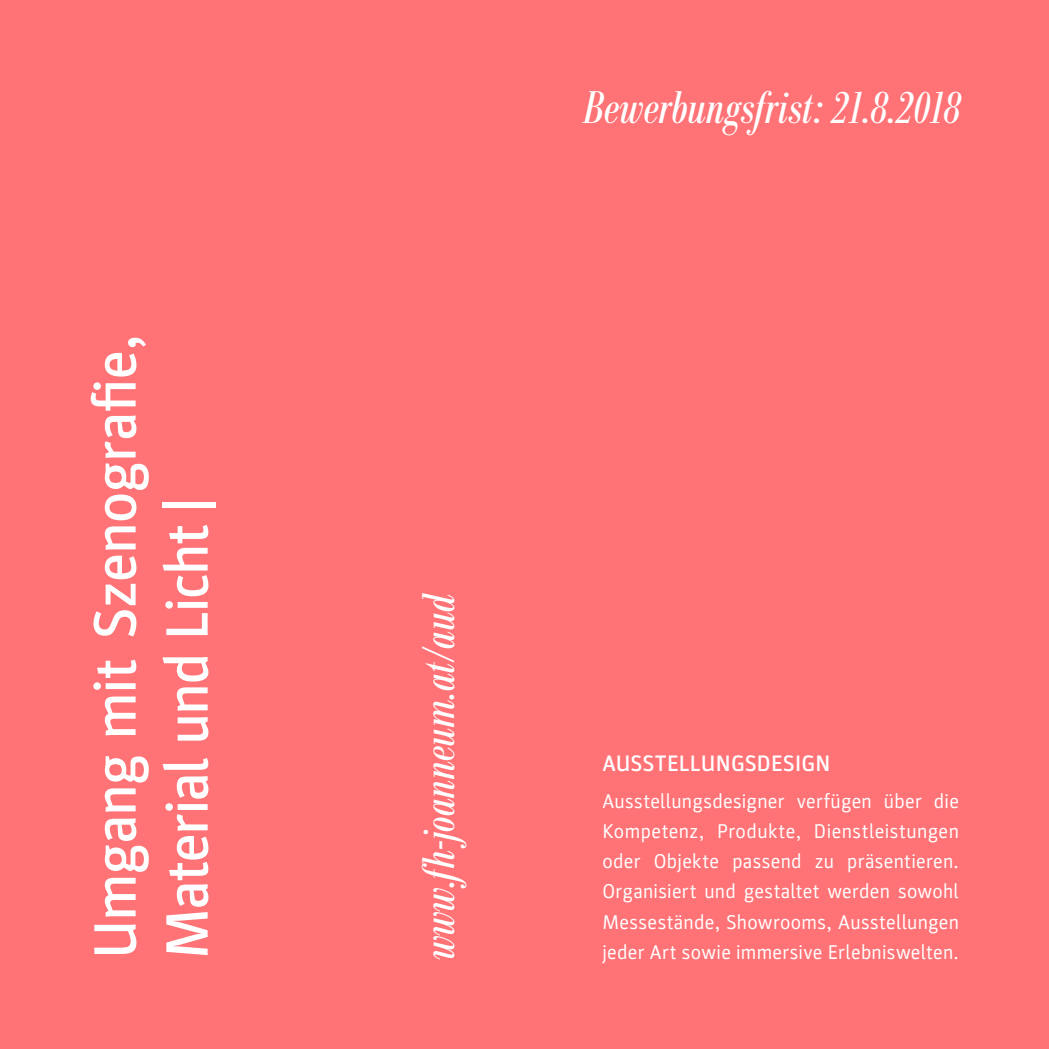
<style>
.page{position:relative;width:1049px;height:1049px;background:#ff7276}
.page>*{position:absolute;margin:0;border:0;box-sizing:border-box;transform-origin:0 0}
.t1{font:500 60px/72px "Parka";letter-spacing:-.015em;color:#fff}
.t2{font:italic condensed 45px "Bodoni BE";color:#fff}
.t3{font:500 22.5px "Parka";letter-spacing:.01em;color:#fff}
.t4{font:20px/30px "Parka";letter-spacing:.015em;color:#fff;text-align:justify}
</style>
<div class="page">
<h1 class="t1" style="left:79px;top:959px;width:626px;rotate:-90deg">Umgang mit Szenografie,<br>Material und Licht |</h1>
<h2 class="t2" style="left:582px;top:82px;width:378px">Bewerbungsfrist: 21.8.2018</h2>
<h2 class="t2" style="left:414px;top:961px;width:370px;rotate:-90deg">www.fh-joanneum.at/aud</h2>
<p class="t3" style="left:602px;top:751px;width:229px">AUSSTELLUNGSDESIGN</p>
<p class="t4" style="left:602px;top:787px;width:358px">Ausstellungsdesigner verfügen über die Kompetenz, Produkte, Dienstleistungen oder Objekte passend zu präsentieren.<br>Organisiert und gestaltet werden sowohl Messestände, Showrooms, Ausstellungen jeder Art sowie immersive Erlebniswelten.</p>
</div>
